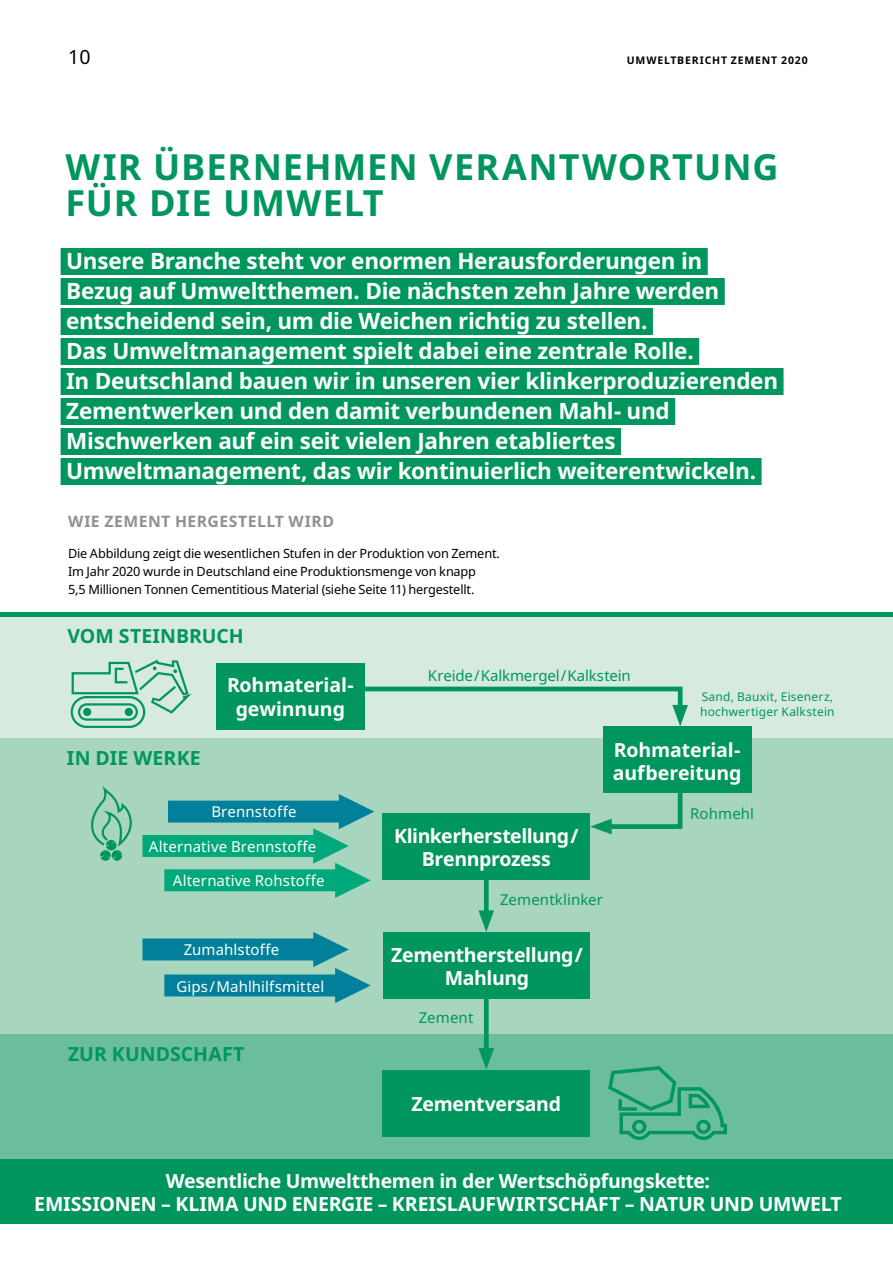
<style>
.page{position:relative;width:893px;height:1263px;background:#fff}
.page>*{position:absolute;margin:0;border:0;box-sizing:border-box;transform-origin:0 0}
.t1{font:700 36px/36px "Noto Sans";letter-spacing:.03em;color:#00965e}
.t2{font:700 22.5px/30px "Noto Sans";letter-spacing:-.015em;color:#fff}
.t3{font:700 19.5px/23.4px "Noto Sans";letter-spacing:-.015em;color:#fff;text-align:center}
.t4{font:700 19.5px "Noto Sans";letter-spacing:.005em;color:#00965e}
.t5{font:19.5px "Noto Sans";color:#000}
.t6{font:700 15.75px "Noto Sans";letter-spacing:.03em;color:#8f908f}
.t7{font:15px "Noto Sans";letter-spacing:.005em;color:#fff}
.t8{font:15px "Noto Sans";letter-spacing:.005em;color:#00965e}
.t9{font:12.75px/18px "Noto Sans";letter-spacing:-.015em;color:#000}
.t10{font:12px/14.4px "Noto Sans";letter-spacing:.02em;color:#00965e}
.t11{font:700 10.5px "Noto Sans";letter-spacing:.08em;color:#000}
</style>
<div class="page">
<div style="left:0;top:738px;width:893px;height:296px;background:#a7d5be"></div>
<div style="left:0;top:1034px;width:893px;height:138px;background:#6bbe9d"></div>
<div style="left:0;top:616px;width:893px;height:122px;background:#d6eadf"></div>
<hr style="left:0;top:612px;width:893px;height:4px;background:#00965e">
<div style="left:484px;top:875px;width:5px;height:44px;background:#00965e"></div>
<svg style="left:478px;top:910px;width:16px;height:22px"></svg>
<div style="left:484px;top:999px;width:5px;height:58px;background:#00965e"></div>
<svg style="left:478px;top:1048px;width:16px;height:21px"></svg>
<svg style="left:365px;top:686px;width:323px;height:40px"></svg>
<svg style="left:590px;top:793px;width:93px;height:41px"></svg>
<div style="left:216px;top:663px;width:149px;height:67px;background:#00965e"></div>
<div style="left:603px;top:726px;width:148px;height:67px;background:#00965e"></div>
<div style="left:382px;top:813px;width:208px;height:66px;background:#00965e"></div>
<div style="left:383px;top:932px;width:207px;height:67px;background:#00965e"></div>
<div style="left:382px;top:1069px;width:208px;height:67px;background:#00965e"></div>
<svg style="left:71px;top:660px;width:121px;height:68px"></svg>
<svg style="left:91px;top:786px;width:41px;height:75px"></svg>
<svg style="left:608px;top:1066px;width:119px;height:74px"></svg>
<svg style="left:142px;top:794px;width:232px;height:104px"></svg>
<svg style="left:142px;top:932px;width:229px;height:71px"></svg>
<div style="left:0;top:1159px;width:893px;height:65px;background:#00965e"></div>
<div style="left:61px;top:248px;width:647px;height:27px;background:#00965e"></div>
<div style="left:61px;top:278px;width:664px;height:27px;background:#00965e"></div>
<div style="left:61px;top:308px;width:592px;height:27px;background:#00965e"></div>
<div style="left:61px;top:338px;width:638px;height:27px;background:#00965e"></div>
<div style="left:61px;top:368px;width:722px;height:27px;background:#00965e"></div>
<div style="left:61px;top:398px;width:614px;height:27px;background:#00965e"></div>
<div style="left:61px;top:428px;width:560px;height:27px;background:#00965e"></div>
<div style="left:61px;top:458px;width:701px;height:27px;background:#00965e"></div>
<p class="t5" style="left:68px;top:43px;width:24px">10</p>
<p class="t11" style="left:627px;top:53px;width:182px">UMWELTBERICHT ZEMENT 2020</p>
<h1 class="t1" style="left:65px;top:148px;width:715px">WIR ÜBERNEHMEN VERANTWORTUNG<br>FÜR DIE UMWELT</h1>
<p class="t2" style="left:66px;top:245px;width:713px">Unsere Branche steht vor enormen Herausforderungen in<br>Bezug auf Umweltthemen. Die nächsten zehn Jahre werden entscheidend sein, um die Weichen richtig zu stellen.<br>Das Umweltmanagement spielt dabei eine zentrale Rolle.<br>In Deutschland bauen wir in unseren vier klinkerproduzierenden Zementwerken und den damit verbundenen Mahl- und Mischwerken auf ein seit vielen Jahren etabliertes Umweltmanagement, das wir kontinuierlich weiterentwickeln.</p>
<p class="t6" style="left:68px;top:510px;width:268px">WIE ZEMENT HERGESTELLT WIRD</p>
<p class="t9" style="left:68px;top:544px;width:433px">Die Abbildung zeigt die wesentlichen Stufen in der Produktion von Zement.<br>Im Jahr 2020 wurde in Deutschland eine Produktionsmenge von knapp<br>5,5 Millionen Tonnen Cementitious Material (siehe Seite 11) hergestellt.</p>
<p class="t4" style="left:67px;top:622px;width:178px">VOM STEINBRUCH</p>
<p class="t4" style="left:67px;top:744px;width:135px">IN DIE WERKE</p>
<p class="t3" style="left:227px;top:673px;width:128px">Rohmaterial&shy;gewinnung</p>
<p class="t7" style="left:211px;top:801px;width:87px">Brennstoffe</p>
<p class="t7" style="left:149px;top:836px;width:169px">Alternative Brennstoffe</p>
<p class="t7" style="left:173px;top:870px;width:153px">Alternative Rohstoffe</p>
<p class="t7" style="left:184px;top:939px;width:97px">Zumahlstoffe</p>
<p class="t7" style="left:176px;top:976px;width:149px">Gips / Mahlhilfsmittel</p>
<p class="t4" style="left:68px;top:1040px;width:178px">ZUR KUNDSCHAFT</p>
<p class="t8" style="left:428px;top:665px;width:204px">Kreide / Kalkmergel / Kalkstein</p>
<p class="t10" style="left:700px;top:689px;width:136px">Sand, Bauxit, Eisenerz, hochwertiger Kalkstein</p>
<p class="t3" style="left:613px;top:737px;width:130px;text-align:left">Rohmaterial&shy;aufbereitung</p>
<p class="t3" style="left:394px;top:823px;width:186px">Klinkerherstellung /<br>Brennprozess</p>
<p class="t8" style="left:500px;top:889px;width:104px">Zementklinker</p>
<p class="t3" style="left:391px;top:943px;width:193px">Zementherstellung /<br>Mahlung</p>
<p class="t8" style="left:419px;top:1007px;width:56px">Zement</p>
<p class="t3" style="left:411px;top:1091px;width:151px">Zementversand</p>
<p class="t8" style="left:690px;top:803px;width:65px">Rohmehl</p>
<p class="t3" style="left:34px;top:1168px;width:809px">Wesentliche Umweltthemen in der Wertschöpfungskette:<br>EMISSIONEN – KLIMA UND ENERGIE – KREISLAUFWIRTSCHAFT – NATUR UND UMWELT</p>
</div>
